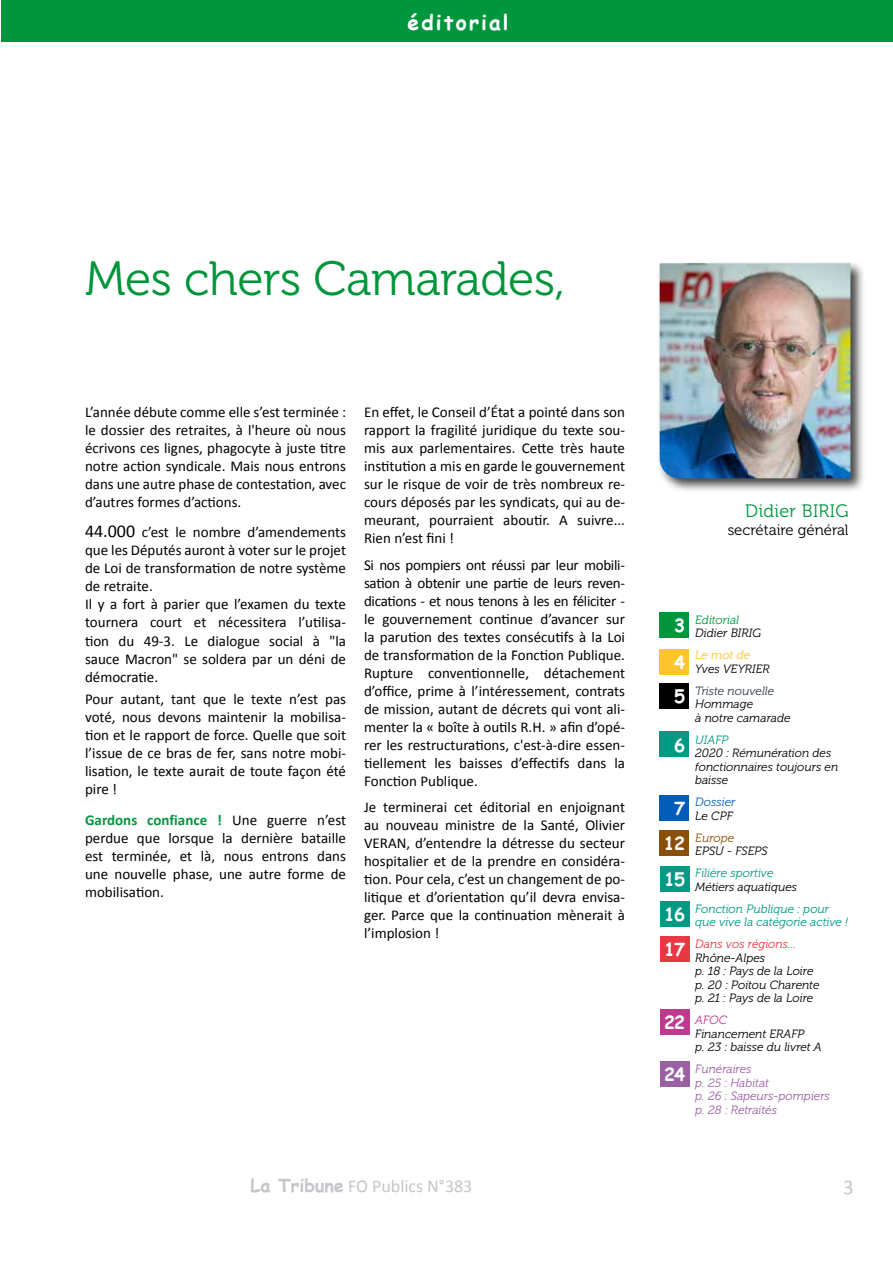
<style>
.page{position:relative;width:893px;height:1263px;background:#fff}
.page>*{position:absolute;margin:0;border:0;box-sizing:border-box;transform-origin:0 0}
.t1{font:48px "Museo 300";letter-spacing:-.01em;color:#00953b}
.t2{font:700 21px "Comic Sans MS";letter-spacing:.1em;color:#fdfeff}
.t3{font:21px "Calibri";color:#c4c6c9}
.t4{font:18px "Calibri";color:#c4c6c9}
.t5{font:700 18px/36.6px "Comic Sans MS";letter-spacing:-.05em;color:#fdfeff}
.t6{font:18px "Museo 300";letter-spacing:.02em;color:#00963e}
.t7{font:15px/18px "Calibri";color:#000;text-align:justify}
.t8{font:15px "Museo 300";color:#000}
.t9{font:italic 12px/13.5px "Museo 300";color:#000}
.t10{font:italic 12px/13.5px "Museo 300";color:#009982}
.t11{font:italic 12px/13.5px "Museo 300";color:#9b5fa3}
.t12{font:italic 12px "Museo 300";color:#e83843}
.t13{font:italic 12px "Museo 300";color:#333e48}
.t14{font:italic 12px "Museo 300";color:#00963e}
.t15{font:italic 12px "Museo 300";letter-spacing:-.005em;color:#fdc42e}
.t16{font:italic 12px "Museo 300";color:#005cb9}
.t17{font:italic 12px "Museo 300";color:#8c4f0a}
.t18{font:italic 12px "Museo 300";color:#be3a8e}
.s1{font-size:18px}
.s2{font-weight:700;color:#00963e}
.s3{font-family:"Comic Sans MS";font-weight:700}
</style>
<div class="page">
<div style="left:657px;top:260px;width:209px;height:234px;background:#000;opacity:.75"></div>
<img style="left:660px;top:263px;width:190px;height:215px">
<div style="left:1px;top:0;width:892px;height:42px;background:#00963e"></div>
<div style="left:659px;top:612px;width:30px;height:26px;background:#00963e"></div>
<div style="left:659px;top:649px;width:30px;height:25px;background:#fdc42e"></div>
<div style="left:659px;top:683px;width:30px;height:26px;background:#000"></div>
<div style="left:659px;top:732px;width:30px;height:25px;background:#009982"></div>
<div style="left:660px;top:866px;width:29px;height:25px;background:#009982"></div>
<div style="left:660px;top:1061px;width:29px;height:25px;background:#9b5fa3"></div>
<div style="left:660px;top:1009px;width:29px;height:25px;background:#be3a8e"></div>
<div style="left:659px;top:830px;width:30px;height:26px;background:#8c4f0a"></div>
<div style="left:660px;top:901px;width:29px;height:26px;background:#009982"></div>
<div style="left:660px;top:936px;width:29px;height:25px;background:#e83843"></div>
<div style="left:659px;top:795px;width:30px;height:25px;background:#005cb9"></div>
<h2 class="t2" style="left:408px;top:6px;width:103px">éditorial</h2>
<h1 class="t1" style="left:85px;top:253px;width:481px">Mes chers Camarades,</h1>
<p class="t7" style="left:85px;top:403px;width:263px">L’année débute comme elle s’est terminée : le dossier des retraites, à l'heure où nous écrivons ces lignes, phagocyte à juste titre notre action syndicale. Mais nous entrons dans une autre phase de contestation, avec d’autres formes d’actions.</p>
<p class="t7" style="left:85px;top:523px;width:263px;text-align:left"><span class="s1">44.000</span> c’est le nombre d’amendements que les Députés auront à voter sur le projet de Loi de transformation de notre système de retraite.<br>Il y a fort à parier que l’examen du texte tournera court et nécessitera l’utilisa&shy;tion du 49-3. Le dialogue social à "la sauce Macron" se soldera par un déni de démocratie.</p>
<p class="t7" style="left:85px;top:690px;width:263px">Pour autant, tant que le texte n’est pas voté, nous devons maintenir la mobilisa&shy;tion et le rapport de force. Quelle que soit l’issue de ce bras de fer, sans notre mobi&shy;lisation, le texte aurait de toute façon été pire !</p>
<p class="t7" style="left:85px;top:810px;width:263px"><span class="s2">Gardons confiance !</span> Une guerre n’est perdue que lorsque la dernière bataille est terminée, et là, nous entrons dans une nouvelle phase, une autre forme de mobilisation.</p>
<p class="t7" style="left:364px;top:403px;width:263px">En effet, le Conseil d’État a pointé dans son rapport la fragilité juridique du texte sou&shy;mis aux parlementaires. Cette très haute institution a mis en garde le gouvernement sur le risque de voir de très nombreux re&shy;cours déposés par les syndicats, qui au de&shy;meurant, pourraient aboutir. A suivre...<br>Rien n’est fini !</p>
<p class="t7" style="left:364px;top:556px;width:263px">Si nos pompiers ont réussi par leur mobili&shy;sation à obtenir une partie de leurs reven&shy;dications - et nous tenons à les en féliciter - le gouvernement continue d’avancer sur la parution des textes consécutifs à la Loi de transformation de la Fonction Publique.<br>Rupture conventionnelle, détachement d’office, prime à l’intéressement, contrats de mission, autant de décrets qui vont ali&shy;menter la « boîte à outils R.H. » afin d’opé&shy;rer les restructurations, c'est-à-dire essen&shy;tiellement les baisses d’effectifs dans la Fonction Publique.</p>
<p class="t7" style="left:364px;top:798px;width:263px">Je terminerai cet éditorial en enjoignant au nouveau ministre de la Santé, Olivier VERAN, d’entendre la détresse du secteur hospitalier et de la prendre en considéra&shy;tion. Pour cela, c’est un changement de po&shy;litique et d’orientation qu’il devra envisa&shy;ger. Parce que la continuation mènerait à l’implosion !</p>
<p class="t6" style="left:745px;top:501px;width:105px">Didier BIRIG</p>
<p class="t8" style="left:728px;top:522px;width:122px">secrétaire général</p>
<p class="t5" style="left:674px;top:607px;width:12px">3<br>4</p>
<p class="t5" style="left:674px;top:678px;width:12px">5</p>
<p class="t5" style="left:674px;top:726px;width:12px">6</p>
<p class="t5" style="left:674px;top:789px;width:12px">7</p>
<p class="t5" style="left:664px;top:825px;width:23px">12</p>
<p class="t5" style="left:664px;top:860px;width:23px">15</p>
<p class="t5" style="left:664px;top:897px;width:23px;line-height:34.3px">16<br>17</p>
<p class="t5" style="left:664px;top:1003px;width:23px">22</p>
<p class="t5" style="left:664px;top:1055px;width:23px">24</p>
<p class="t14" style="left:695px;top:613px;width:45px">Editorial</p>
<p class="t9" style="left:695px;top:626px;width:67px">Didier BIRIG</p>
<p class="t15" style="left:695px;top:649px;width:56px">Le mot de</p>
<p class="t9" style="left:695px;top:662px;width:76px">Yves VEYRIER</p>
<p class="t13" style="left:695px;top:684px;width:80px">Triste nouvelle</p>
<p class="t9" style="left:695px;top:697px;width:97px">Hommage<br>à notre camarade</p>
<p class="t10" style="left:695px;top:733px;width:35px">UIAFP</p>
<p class="t9" style="left:695px;top:746px;width:145px">2020 : Rémunération des fonctionnaires toujours en baisse</p>
<p class="t16" style="left:695px;top:796px;width:42px">Dossier</p>
<p class="t9" style="left:695px;top:809px;width:39px">Le CPF</p>
<p class="t17" style="left:695px;top:831px;width:40px">Europe</p>
<p class="t9" style="left:695px;top:844px;width:74px">EPSU - FSEPS</p>
<p class="t10" style="left:695px;top:866px;width:80px">Filière sportive</p>
<p class="t9" style="left:695px;top:880px;width:103px">Métiers aquatiques</p>
<p class="t10" style="left:695px;top:902px;width:154px">Fonction Publique : pour que vive la catégorie active !</p>
<p class="t12" style="left:695px;top:938px;width:102px">Dans vos régions...</p>
<p class="t9" style="left:695px;top:951px;width:126px">Rhône-Alpes<br>p. 18 : Pays de la Loire p. 20 : Poitou Charente p. 21 : Pays de la Loire</p>
<p class="t18" style="left:695px;top:1014px;width:33px">AFOC</p>
<p class="t9" style="left:695px;top:1027px;width:128px">Financement ERAFP<br>p. 23 : baisse du livret A</p>
<p class="t11" style="left:695px;top:1062px;width:136px">Funéraires<br>p. 25 : Habitat<br>p. 26 : Sapeurs-pompiers p. 28 : Retraités</p>
<p class="t4" style="left:250px;top:1175px;width:223px"><span class="s3">La Tribune</span> FO Publics N°383</p>
<h2 class="t3" style="left:843px;top:1173px;width:12px">3</h2>
</div>
